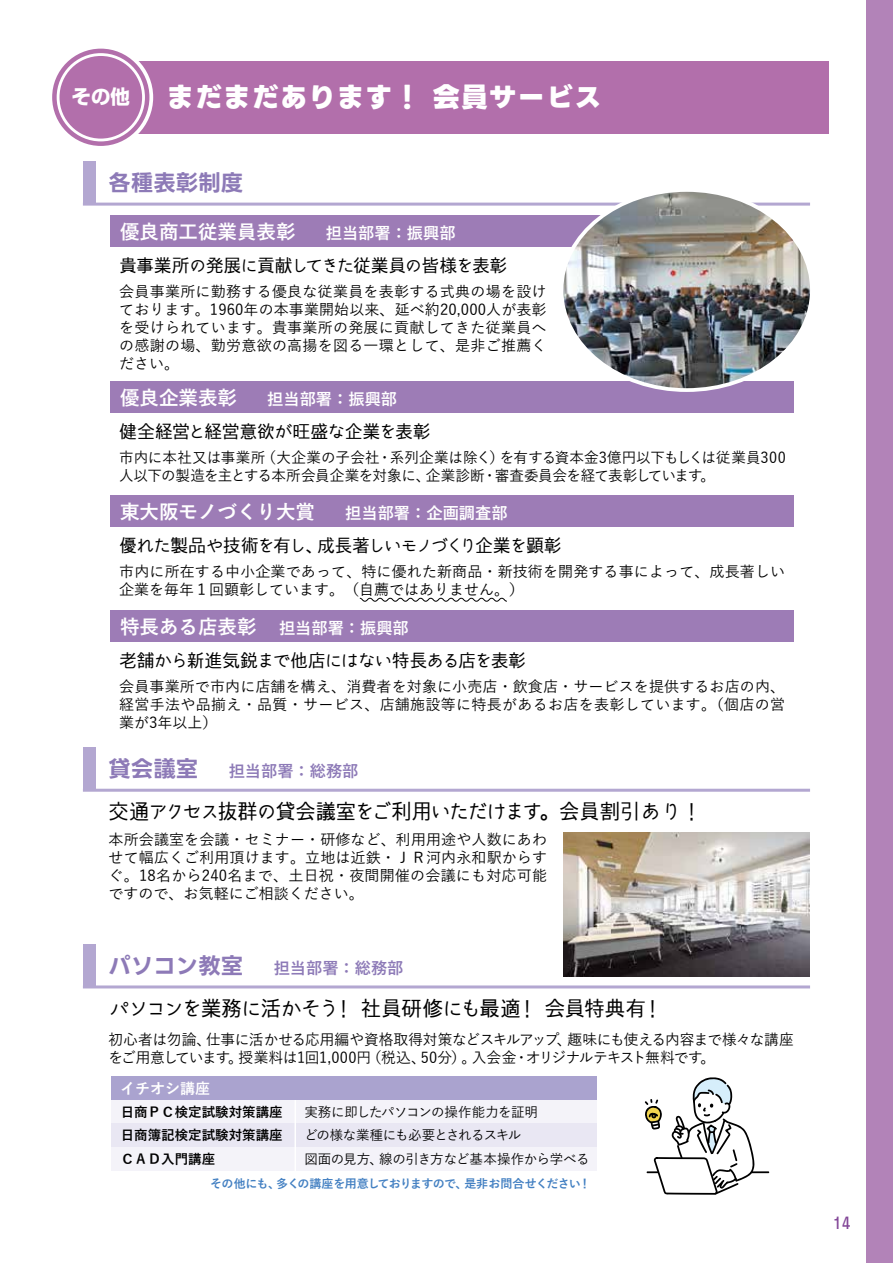
<style>
.page{position:relative;width:893px;height:1263px;background:#fff}
.page>*{position:absolute;margin:0;border:0;box-sizing:border-box;transform-origin:0 0}
.t1{font:800 27px "LINE Seed JP OTF";letter-spacing:.05em;color:#fff}
.t2{font:700 22.5px "LINE Seed JP OTF";color:#8d7ab7}
.t3{font:21px "komorebi gothic P";letter-spacing:-.06em;color:#000}
.t4{font:700 19.5px "Yu Gothic";color:#fff}
.t5{font:700 19.5px "Shin Go Pro";color:#fff}
.t6{font:18px "komorebi gothic P";letter-spacing:-.065em;color:#000}
.t7{font:18px "komorebi gothic P";letter-spacing:-.035em;color:#000}
.t8{font:16.5px "Stratos Web";color:#834798}
.t9{font:700 16.2px "Yu Gothic";color:#fff}
.t10{font:700 16.2px "Yu Gothic";color:#8d7ab7}
.t11{font:500 15px/18px "Yu Gothic";letter-spacing:.01em;color:#000;text-align:justify}
.t12{font:500 15px/18px "Yu Gothic";letter-spacing:-.025em;color:#000}
.t13{font:500 15px/18px "Yu Gothic";letter-spacing:-.01em;color:#000}
.t14{font:700 15px "Yu Gothic";color:#fff}
.t15{font:500 13.5px/23.4px "Yu Gothic";letter-spacing:-.035em;color:#000}
.t16{font:700 13.5px/23.4px "Yu Gothic";color:#000;text-align:justify}
.t17{font:700 12px "Yu Gothic";letter-spacing:-.045em;color:#4380c2}
.s1{font-family:"LINE Seed JP OTF";font-size:22.5px}
.s2{font-size:16.2px}
.s3{font-size:19.5px}
</style>
<div class="page">
<div style="left:866px;top:0;width:27px;height:1263px;background:#b283b8"></div>
<div style="left:111px;top:1077px;width:486px;height:94px;background:#f4f3f9"></div>
<hr style="left:83px;top:203px;width:727px;height:3px;background:#b3a7d1">
<div style="left:83px;top:162px;width:13px;height:42px;background:#b3a7d1"></div>
<div style="left:97px;top:61px;width:731px;height:72px;background:#b26fab"></div>
<svg style="left:48px;top:45px;width:105px;height:105px"></svg>
<div style="left:52px;top:49px;width:97px;height:97px;border:4px solid #b26fab;border-radius:50%"></div>
<div style="left:60px;top:56px;width:82px;height:83px;background:#b26fab;border-radius:50%"></div>
<hr style="left:83px;top:789px;width:727px;height:3px;background:#b3a7d1">
<div style="left:83px;top:748px;width:13px;height:42px;background:#b3a7d1"></div>
<hr style="left:83px;top:985px;width:727px;height:3px;background:#b3a7d1">
<div style="left:83px;top:944px;width:13px;height:43px;background:#b3a7d1"></div>
<div style="left:110px;top:610px;width:683px;height:32px;background:#9d7cb6"></div>
<div style="left:110px;top:215px;width:587px;height:32px;background:#9d7cb6"></div>
<div style="left:110px;top:381px;width:683px;height:32px;background:#9d7cb6"></div>
<div style="left:110px;top:495px;width:683px;height:32px;background:#9d7cb6"></div>
<img style="left:563px;top:192px;width:247px;height:196px">
<img style="left:564px;top:832px;width:245px;height:144px">
<div style="left:111px;top:1123px;width:486px;height:24px;background:#e9e7f3"></div>
<div style="left:111px;top:1077px;width:486px;height:23px;background:#aaa3cf"></div>
<hr style="left:295px;top:1100px;width:1px;height:71px;background:#fff">
<svg style="left:359px;top:597px;width:148px;height:5px"></svg>
<svg style="left:645px;top:1077px;width:124px;height:118px"></svg>
<h3 class="t5" style="left:72px;top:81px;width:60px">その他</h3>
<h1 class="t1" style="left:167px;top:82px;width:436px">まだまだあります！ 会員サービス</h1>
<h2 class="t2" style="left:108px;top:170px;width:136px">各種表彰制度</h2>
<h3 class="t4" style="left:120px;top:221px;width:337px">優良商工従業員表彰 <span class="s1">　</span><span class="s2">担当部署：振興部</span></h3>
<p class="t6" style="left:119px;top:256px;width:390px">貴事業所の発展に貢献してきた従業員の皆様を表彰</p>
<p class="t11" style="left:119px;top:280px;width:429px">会員事業所に勤務する優良な従業員を表彰する式典の場を設けております。1960年の本事業開始以来、延べ約20,000人が表彰を受けられています。貴事業所の発展に貢献してきた従業員への感謝の場、勤労意欲の高揚を図る一環として、是非ご推薦ください。</p>
<p class="t9" style="left:120px;top:390px;width:279px"><span class="s3">優良企業表彰</span> <span class="s1">　</span>担当部署：振興部</p>
<p class="t7" style="left:119px;top:422px;width:313px">健全経営と経営意欲が旺盛な企業を表彰</p>
<p class="t13" style="left:119px;top:446px;width:668px">市内に本社又は事業所（大企業の子会社・系列企業は除く）を有する資本金3億円以下もしくは従業員300人以下の製造を主とする本所会員企業を対象に、企業診断・審査委員会を経て表彰しています。</p>
<h3 class="t4" style="left:120px;top:501px;width:389px">東大阪モノづくり大賞 <span class="s1">　</span><span class="s2">担当部署：企画調査部</span></h3>
<p class="t6" style="left:119px;top:536px;width:444px">優れた製品や技術を有し、成長著しいモノづくり企業を顕彰</p>
<p class="t11" style="left:119px;top:560px;width:667px">市内に所在する中小企業であって、特に優れた新商品・新技術を開発する事によって、成長著しい企業を毎年１回顕彰しています。（自薦ではありません。）</p>
<p class="t9" style="left:120px;top:619px;width:290px"><span class="s3">特長ある店表彰</span> 担当部署：振興部</p>
<p class="t6" style="left:119px;top:651px;width:408px">老舗から新進気鋭まで他店にはない特長ある店を表彰</p>
<p class="t11" style="left:119px;top:675px;width:667px">会員事業所で市内に店舗を構え、消費者を対象に小売店・飲食店・サービスを提供するお店の内、経営手法や品揃え・品質・サービス、店舗施設等に特長があるお店を表彰しています。（個店の営業が3年以上）</p>
<p class="t10" style="left:108px;top:762px;width:252px"><span class="s1">貸会議室 　</span>担当部署：総務部</p>
<h3 class="t3" style="left:109px;top:801px;width:595px">交通アクセス抜群の貸会議室をご利用いただけます。会員割引あり！</h3>
<p class="t11" style="left:109px;top:829px;width:440px">本所会議室を会議・セミナー・研修など、利用用途や人数にあわせて幅広くご利用頂けます。立地は近鉄・ＪＲ河内永和駅からすぐ。18名から240名まで、土日祝・夜間開催の会議にも対応可能ですので、お気軽にご相談ください。</p>
<p class="t10" style="left:108px;top:958px;width:297px"><span class="s1">パソコン教室 　</span>担当部署：総務部</p>
<h3 class="t3" style="left:109px;top:997px;width:556px">パソコンを業務に活かそう！ 社員研修にも最適！ 会員特典有！</h3>
<p class="t12" style="left:109px;top:1028px;width:687px">初心者は勿論、仕事に活かせる応用編や資格取得対策などスキルアップ、趣味にも使える内容まで様々な講座をご用意しています。授業料は1回1,000円（税込、50分）。入会金・オリジナルテキスト無料です。</p>
<p class="t14" style="left:120px;top:1080px;width:91px">イチオシ講座</p>
<p class="t16" style="left:121px;top:1101px;width:163px">日商ＰＣ検定試験対策講座日商簿記検定試験対策講座ＣＡＤ入門講座</p>
<p class="t15" style="left:304px;top:1099px;width:287px">実務に即したパソコンの操作能力を証明<br>どの様な業種にも必要とされるスキル<br>図面の見方、線の引き方など基本操作から学べる</p>
<p class="t17" style="left:210px;top:1177px;width:382px">その他にも、多くの講座を用意しておりますので、是非お問合せください！</p>
<p class="t8" style="left:833px;top:1216px;width:20px">14</p>
</div>
